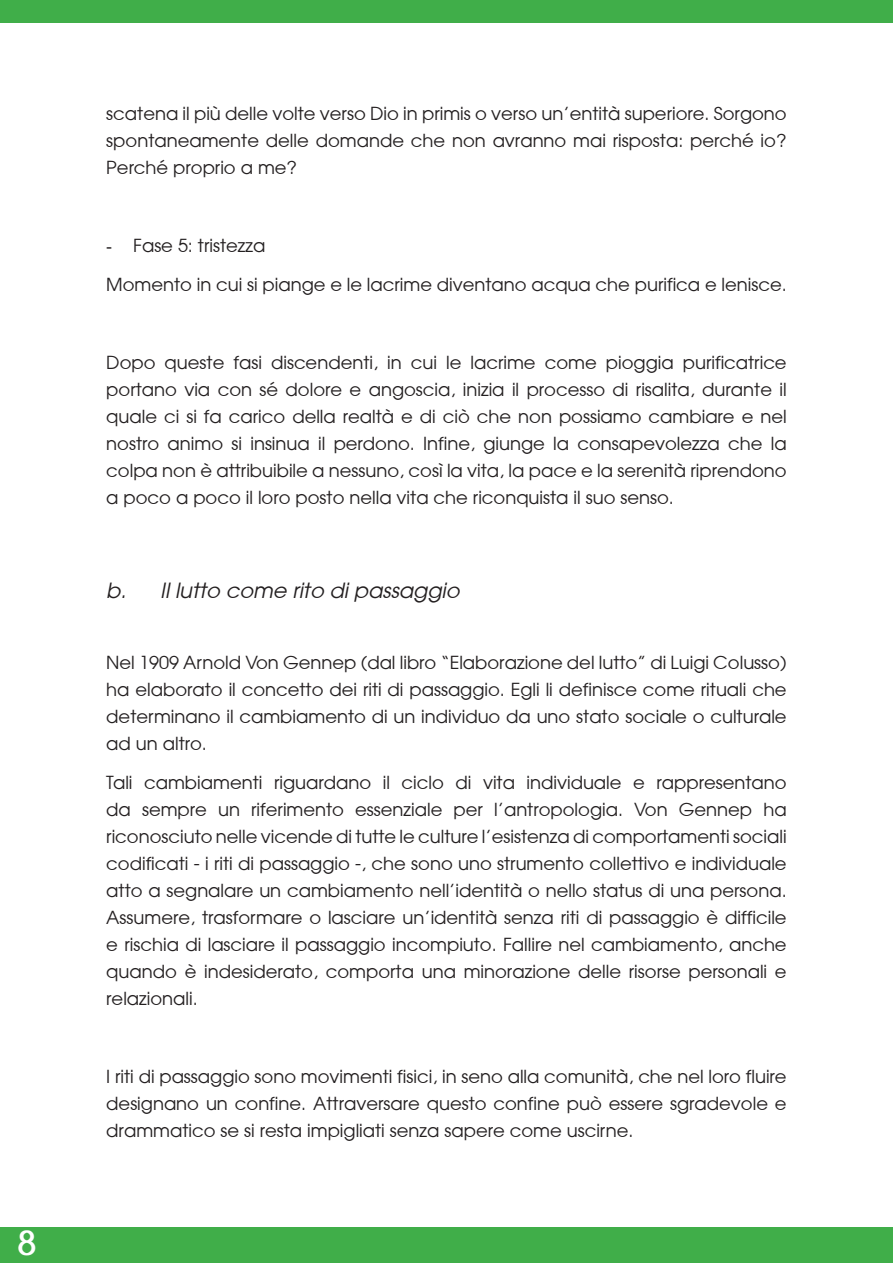
<style>
.page{position:relative;width:893px;height:1263px;background:#fff}
.page>*{position:absolute;margin:0;border:0;box-sizing:border-box;transform-origin:0 0}
.t1{font:700 33px "Avant Garde";color:#fff}
.t2{font:italic 21px "Avant Garde";color:#231f20}
.Paragrafo_elenco{font:18px/27px "Avant Garde";color:#231f20;text-align:justify}
.s1{font-family:"Times New Roman"}
</style>
<div class="page">
<div style="left:0;top:0;width:893px;height:23px;background:#40ae49"></div>
<div style="left:0;top:1227px;width:893px;height:36px;background:#40ae49"></div>
<h1 class="t1" style="left:17px;top:1222px;width:21px">8</h1>
<p class="Paragrafo_elenco" style="left:106px;top:99px;width:682px">scatena il più delle volte verso Dio in primis o verso un’entità superiore. Sorgono spontaneamente delle domande che non avranno mai risposta: perché io?<br>Perché proprio a me?</p>
<p class="Paragrafo_elenco" style="left:106px;top:231px;width:161px"><span class="s1">-</span> Fase 5: tristezza</p>
<p class="Paragrafo_elenco" style="left:106px;top:270px;width:682px">Momento in cui si piange e le lacrime diventano acqua che purifica e lenisce.</p>
<p class="Paragrafo_elenco" style="left:106px;top:348px;width:682px">Dopo queste fasi discendenti, in cui le lacrime come pioggia purificatrice portano via con sé dolore e angoscia, inizia il processo di risalita, durante il quale ci si fa carico della realtà e di ciò che non possiamo cambiare e nel nostro animo si insinua il perdono. Infine, giunge la consapevolezza che la colpa non è attribuibile a nessuno, così la vita, la pace e la serenità riprendono a poco a poco il loro posto nella vita che riconquista il suo senso.</p>
<p class="t2" style="left:106px;top:577px;width:355px">b. Il lutto come rito di passaggio</p>
<p class="Paragrafo_elenco" style="left:106px;top:648px;width:682px">Nel 1909 Arnold Von Gennep (dal libro “Elaborazione del lutto” di Luigi Colusso) ha elaborato il concetto dei riti di passaggio. Egli li definisce come rituali che determinano il cambiamento di un individuo da uno stato sociale o culturale ad un altro.</p>
<p class="Paragrafo_elenco" style="left:106px;top:768px;width:682px">Tali cambiamenti riguardano il ciclo di vita individuale e rappresentano da sempre un riferimento essenziale per l’antropologia. Von Gennep ha riconosciuto nelle vicende di tutte le culture l’esistenza di comportamenti sociali codificati - i riti di passaggio -, che sono uno strumento collettivo e individuale atto a segnalare un cambiamento nell’identità o nello status di una persona.<br>Assumere, trasformare o lasciare un’identità senza riti di passaggio è difficile e rischia di lasciare il passaggio incompiuto. Fallire nel cambiamento, anche quando è indesiderato, comporta una minorazione delle risorse personali e relazionali.</p>
<p class="Paragrafo_elenco" style="left:106px;top:1062px;width:682px">I riti di passaggio sono movimenti fisici, in seno alla comunità, che nel loro fluire designano un confine. Attraversare questo confine può essere sgradevole e drammatico se si resta impigliati senza sapere come uscirne.</p>
</div>
